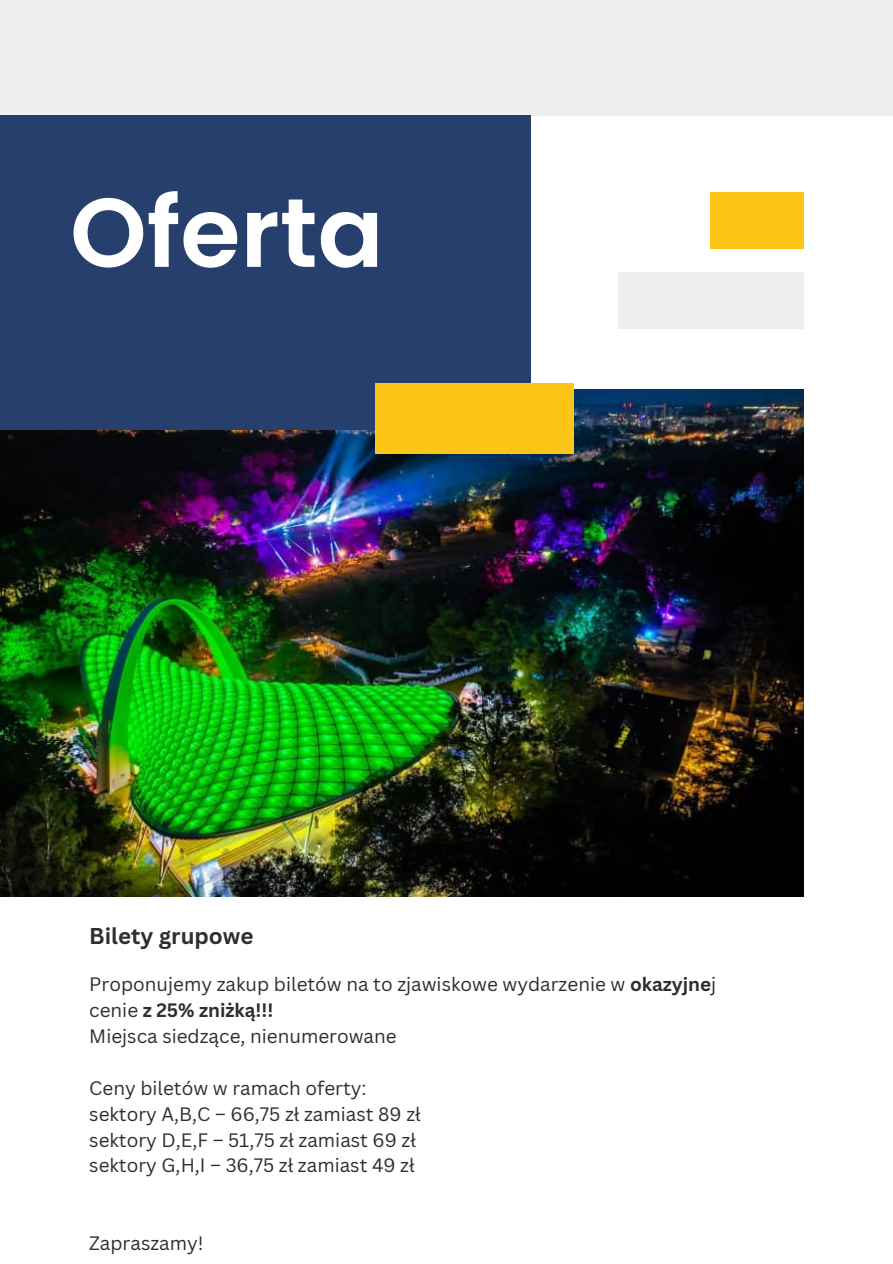
<style>
.page{position:relative;width:893px;height:1264px;background:#fff}
.page>*{position:absolute;margin:0;border:0;box-sizing:border-box;transform-origin:0 0}
.t1{font:600 97.35px "Poppins";color:#fff}
.t2{font:700 22.35px "Canva Sans";color:#2e2e2e}
.t3{font:18.9px/25.8px "Canva Sans";color:#2e2e2e}
.s1{font-weight:700}
</style>
<div class="page">
<div style="left:0;top:0;width:892px;height:115px;background:#eee"></div>
<img style="left:0;top:389px;width:803px;height:507px">
<div style="left:0;top:115px;width:531px;height:315px;background:#273f6c"></div>
<div style="left:375px;top:383px;width:198px;height:70px;background:#fcc618"></div>
<div style="left:618px;top:273px;width:185px;height:56px;background:#eee"></div>
<div style="left:710px;top:192px;width:93px;height:57px;background:#fcc618"></div>
<p class="t1" style="left:70px;top:165px;width:315px">Oferta</p>
<p class="t2" style="left:89px;top:919px;width:166px">Bilety grupowe</p>
<p class="t3" style="left:89px;top:971px;width:628px">Proponujemy zakup biletów na to zjawiskowe wydarzenie w <span class="s1">okazyjne</span>j cenie <span class="s1">z 25% zniżką!!!</span></p>
<p class="t3" style="left:89px;top:1022px;width:309px">Miejsca siedzące, nienumerowane</p>
<p class="t3" style="left:89px;top:1074px;width:279px">Ceny biletów w ramach oferty:</p>
<p class="t3" style="left:89px;top:1100px;width:333px">sektory A,B,C – 66,75 zł zamiast 89 zł</p>
<p class="t3" style="left:89px;top:1126px;width:328px">sektory D,E,F – 51,75 zł zamiast 69 zł</p>
<p class="t3" style="left:89px;top:1152px;width:327px">sektory G,H,I – 36,75 zł zamiast 49 zł</p>
<p class="t3" style="left:89px;top:1229px;width:116px">Zapraszamy!</p>
</div>
